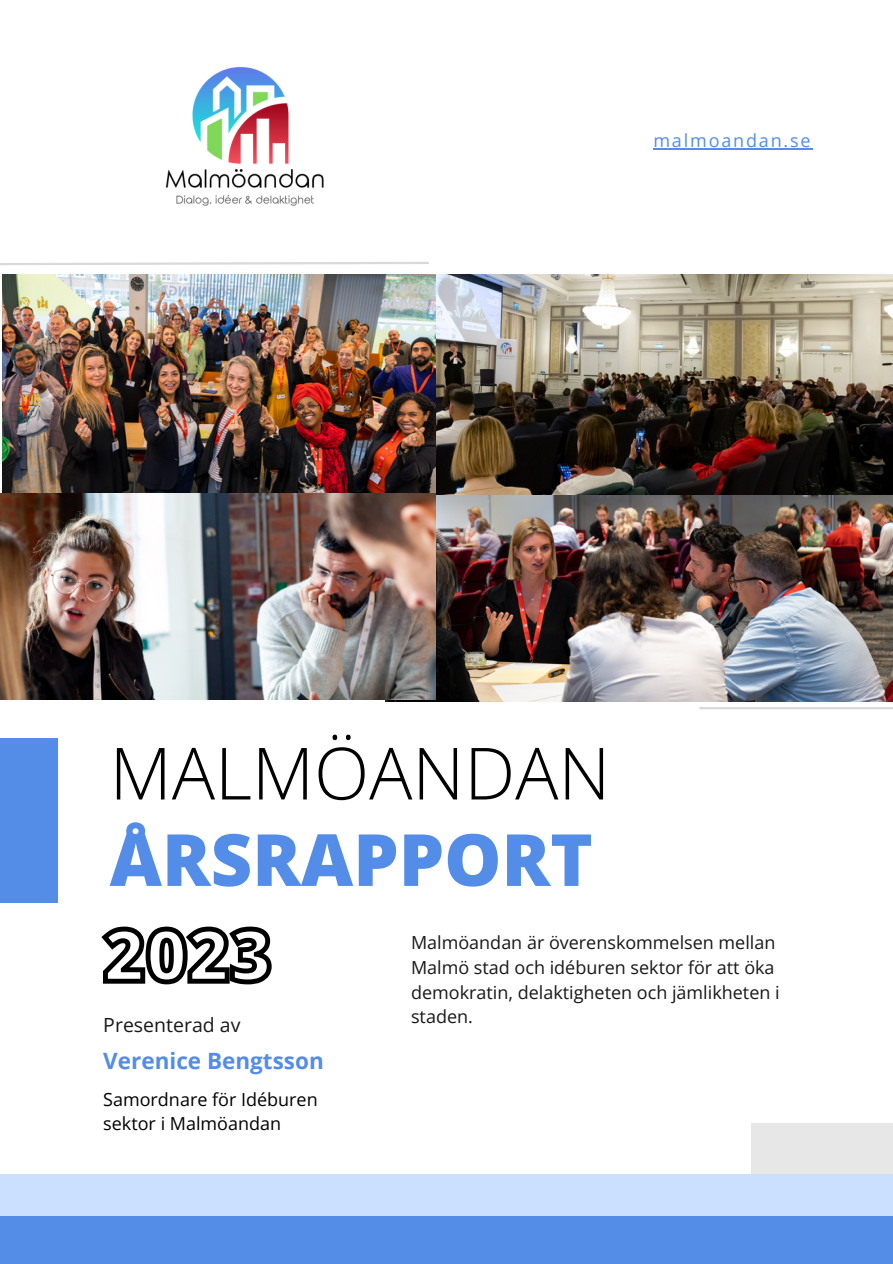
<style>
.page{position:relative;width:893px;height:1264px;background:#fff}
.page>*{position:absolute;margin:0;border:0;box-sizing:border-box;transform-origin:0 0}
.t1{font:300 72px "Open Sans";color:#000}
.t2{font:800 72px "Open Sans";color:#538de7}
.t3{font:700 22.5px "Open Sans";color:#538de7}
.t4{font:19.5px "Open Sans";color:#191717}
.t5{font:18px/24.8px "Open Sans";color:#191717}
.t6{font:18px "Open Sans";color:#000}
.t7{font:18px "Open Sans";letter-spacing:.1em;color:#538de7}
</style>
<div class="page">
<div style="left:750px;top:1123px;width:142px;height:140px;background:#e7e7e7"></div>
<div style="left:0;top:1208px;width:892px;height:55px;background:#538de7"></div>
<div style="left:0;top:1174px;width:892px;height:41px;background:#cbdfff"></div>
<hr style="left:699px;top:707px;width:193px;height:2px;background:#d9d9d9">
<svg style="left:0;top:262px;width:429px;height:3px"></svg>
<img style="left:2px;top:275px;width:433px;height:219px">
<div style="left:0;top:738px;width:58px;height:164px;background:#538de7"></div>
<img style="left:165px;top:66px;width:159px;height:140px">
<img style="left:436px;top:275px;width:456px;height:220px">
<img style="left:386px;top:495px;width:506px;height:206px">
<img style="left:0;top:494px;width:436px;height:206px">
<hr style="left:653px;top:148px;width:159px;height:1px;background:#538de7">
<svg style="left:101px;top:926px;width:171px;height:59px"></svg>
<h1 class="t7" style="left:653px;top:128px;width:159px">malmoandan.se</h1>
<p class="t1" style="left:110px;top:722px;width:502px">MALMÖANDAN</p>
<h2 class="t2" style="left:110px;top:809px;width:484px">ÅRSRAPPORT</h2>
<p class="t4" style="left:103px;top:1010px;width:139px">Presenterad av</p>
<h3 class="t3" style="left:103px;top:1044px;width:222px">Verenice Bengtsson</h3>
<p class="t6" style="left:103px;top:1086px;width:216px">Samordnare för Idéburen</p>
<p class="t6" style="left:103px;top:1111px;width:179px">sektor i Malmöandan</p>
<h1 class="t5" style="left:411px;top:929px;width:370px">Malmöandan är överenskommelsen mellan Malmö stad och idéburen sektor för att öka demokratin, delaktigheten och jämlikheten i staden.</h1>
</div>
